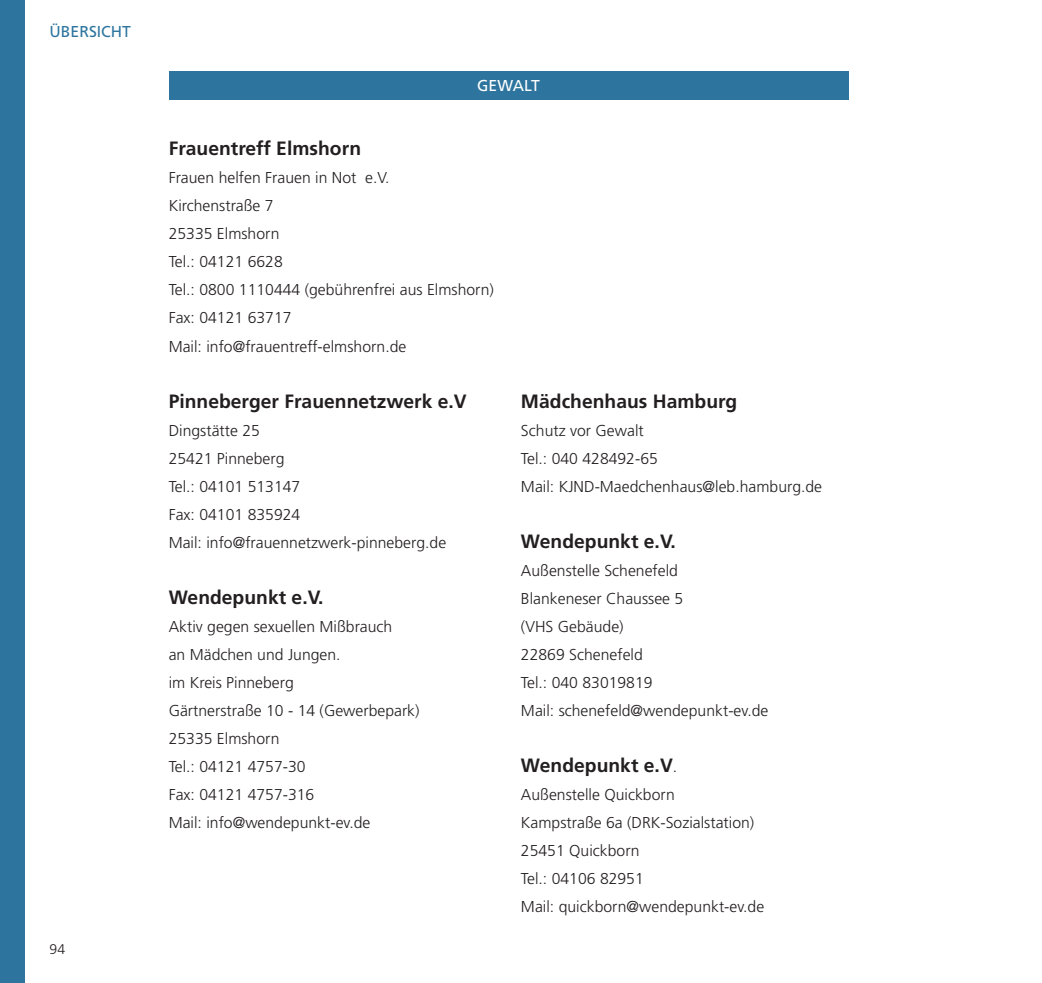
<style>
.page{position:relative;width:1042px;height:983px;background:#fff}
.page>*{position:absolute;margin:0;border:0;box-sizing:border-box;transform-origin:0 0}
.t1{font:700 19.25px "Frutiger LT Std";color:#231f20}
.t2{font:300 15.75px/28px "Frutiger LT Std";color:#231f20}
.t3{font:15.75px "Frutiger LT Std";color:#2d759e}
.t4{font:15.75px "Frutiger LT Std";color:#fff}
.t5{font:300 14px "Frutiger LT Std";color:#231f20}
.s1{font-weight:300;font-size:15.75px}
</style>
<div class="page">
<div style="left:0;top:0;width:25px;height:982px;background:#2d759e"></div>
<div style="left:169px;top:71px;width:679px;height:28px;background:#2d759e"></div>
<p class="t3" style="left:50px;top:22px;width:83px">ÜBERSICHT</p>
<p class="t5" style="left:50px;top:940px;width:17px">94</p>
<p class="t4" style="left:477px;top:76px;width:64px">GEWALT</p>
<p class="t1" style="left:169px;top:137px;width:194px">Frauentreff Elmshorn</p>
<p class="t2" style="left:169px;top:164px;width:327px">Frauen helfen Frauen in Not e.V.<br>Kirchenstraße 7<br>25335 Elmshorn<br>Tel.: 04121 6628<br>Tel.: 0800 1110444 (gebührenfrei aus Elmshorn)<br>Fax: 04121 63717<br>Mail: info@frauentreff-elmshorn.de</p>
<p class="t1" style="left:169px;top:389px;width:299px">Pinneberger Frauennetzwerk e.V</p>
<p class="t2" style="left:169px;top:416px;width:279px">Dingstätte 25<br>25421 Pinneberg<br>Tel.: 04101 513147<br>Fax: 04101 835924<br>Mail: info@frauennetzwerk-pinneberg.de</p>
<p class="t1" style="left:169px;top:585px;width:156px">Wendepunkt e.V.</p>
<p class="t2" style="left:169px;top:612px;width:252px">Aktiv gegen sexuellen Mißbrauch<br>an Mädchen und Jungen.<br>im Kreis Pinneberg<br>Gärtnerstraße 10 - 14 (Gewerbepark)<br>25335 Elmshorn<br>Tel.: 04121 4757-30<br>Fax: 04121 4757-316<br>Mail: info@wendepunkt-ev.de</p>
<p class="t1" style="left:521px;top:389px;width:218px">Mädchenhaus Hamburg</p>
<p class="t2" style="left:521px;top:416px;width:303px">Schutz vor Gewalt<br>Tel.: 040 428492-65<br>Mail: KJND-Maedchenhaus@leb.hamburg.de</p>
<p class="t1" style="left:521px;top:529px;width:156px">Wendepunkt e.V.</p>
<p class="t2" style="left:521px;top:556px;width:249px">Außenstelle Schenefeld<br>Blankeneser Chaussee 5<br>(VHS Gebäude)<br>22869 Schenefeld<br>Tel.: 040 83019819<br>Mail: schenefeld@wendepunkt-ev.de</p>
<p class="t1" style="left:521px;top:753px;width:158px">Wendepunkt e.V<span class="s1">.</span></p>
<p class="t2" style="left:521px;top:780px;width:245px">Außenstelle Quickborn<br>Kampstraße 6a (DRK-Sozialstation)<br>25451 Quickborn<br>Tel.: 04106 82951<br>Mail: quickborn@wendepunkt-ev.de</p>
</div>
